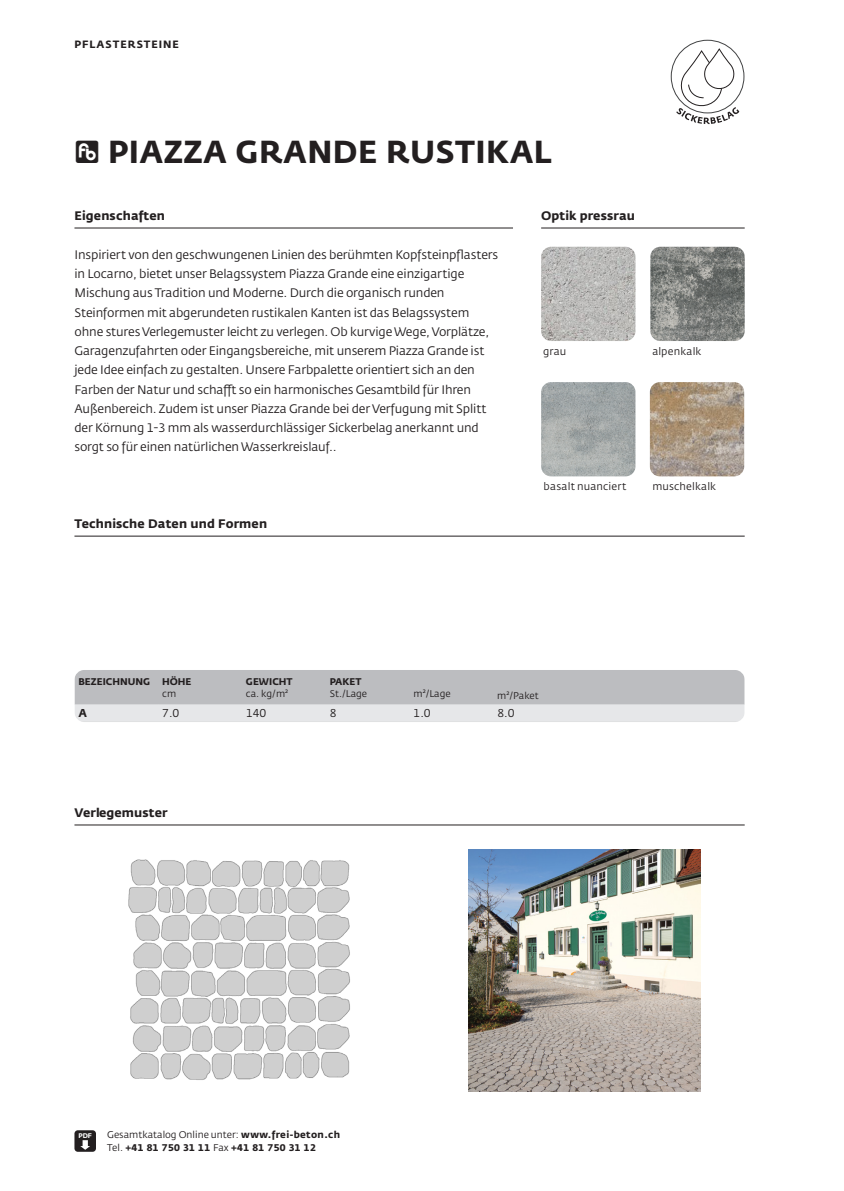
<style>
.page{position:relative;width:844px;height:1191px;background:#fff}
.page>*{position:absolute;margin:0;border:0;box-sizing:border-box;transform-origin:0 0}
.SEITENTITEL{font:700 31.5px "Fedra Sans Pro";letter-spacing:.015em;color:#231f20}
.Lauftext{font:12.25px "Fedra Sans Pro";letter-spacing:-.01em;color:#231f20}
.Untertitel_Linie{font:700 12.25px "Fedra Sans Pro";letter-spacing:.01em;color:#231f20}
.t1{font:11.38px "Fedra Sans Pro";color:#231f20}
.t2{font:700 11.38px "Fedra Sans Pro";color:#231f20}
.Beschriftung_Farben{font:10.5px "Fedra Sans Pro";letter-spacing:.015em;color:#231f20}
.Rubrik{font:700 10.5px "Fedra Sans Pro";letter-spacing:.09em;color:#231f20}
.t3{font:700 9.62px/13.1px "Fedra Sans Pro";letter-spacing:.04em;color:#231f20}
.t4{font:9.62px/12.2px "Fedra Sans Pro";color:#231f20}
.t5{font:700 9.62px/12.2px "Fedra Sans Pro";color:#231f20}
.t6{font:6.65px "Fedra Sans Bold TF";color:#fff}
.s1{font-family:"Frei Beton";font-weight:400;font-size:28px}
.s2{font-weight:400}
.s3{font-weight:700}
</style>
<div class="page">
<hr style="left:74px;top:536px;width:670px;height:1px;background:#231f20">
<hr style="left:74px;top:824px;width:670px;height:1px;background:#231f20">
<svg style="left:74px;top:670px;width:670px;height:52px"></svg>
<hr style="left:74px;top:228px;width:439px;height:1px;background:#231f20">
<hr style="left:541px;top:228px;width:203px;height:1px;background:#231f20">
<img style="left:541px;top:382px;width:94px;height:94px">
<img style="left:649px;top:382px;width:95px;height:94px">
<img style="left:650px;top:247px;width:94px;height:94px">
<img style="left:128px;top:859px;width:222px;height:221px">
<img style="left:468px;top:849px;width:231px;height:242px">
<img style="left:541px;top:247px;width:94px;height:94px">
<svg style="left:676px;top:49px;width:63px;height:75px"></svg>
<div style="left:670px;top:40px;width:74px;height:73px;border:1px solid #424344;border-radius:50%"></div>
<div style="left:74px;top:1130px;width:22px;height:21px;background:#231f20;border-radius:3px"></div>
<svg style="left:80px;top:1140px;width:10px;height:9px"></svg>
<p class="Rubrik" style="left:74px;top:38px;width:106px">PFLASTERSTEINE</p>
<p class="SEITENTITEL" style="left:74px;top:132px;width:479px"><span class="s1">f</span> PIAZZA GRANDE RUSTIKAL</p>
<p class="Untertitel_Linie" style="left:74px;top:208px;width:92px">Eigenschaften</p>
<p class="Lauftext" style="left:74px;top:247px;width:425px">Inspiriert von den geschwungenen Linien des berühmten Kopfsteinpflasters</p>
<p class="Lauftext" style="left:74px;top:266px;width:391px">in Locarno, bietet unser Belagssystem Piazza Grande eine einzigartige</p>
<p class="Lauftext" style="left:74px;top:285px;width:371px">Mischung aus Tradition und Moderne. Durch die organisch runden</p>
<p class="Lauftext" style="left:74px;top:305px;width:396px">Steinformen mit abgerundeten rustikalen Kanten ist das Belagssystem</p>
<p class="Lauftext" style="left:74px;top:324px;width:416px">ohne stures Verlegemuster leicht zu verlegen. Ob kurvige Wege, Vorplätze,</p>
<p class="Lauftext" style="left:74px;top:343px;width:411px">Garagenzufahrten oder Eingangsbereiche, mit unserem Piazza Grande ist</p>
<p class="Lauftext" style="left:74px;top:362px;width:402px">jede Idee einfach zu gestalten. Unsere Farbpalette orientiert sich an den</p>
<p class="Lauftext" style="left:74px;top:382px;width:398px">Farben der Natur und schafft so ein harmonisches Gesamtbild für Ihren</p>
<p class="Lauftext" style="left:74px;top:401px;width:413px">Außenbereich. Zudem ist unser Piazza Grande bei der Verfugung mit Splitt</p>
<p class="Lauftext" style="left:74px;top:420px;width:406px">der Körnung 1-3 mm als wasserdurchlässiger Sickerbelag anerkannt und</p>
<p class="Lauftext" style="left:74px;top:439px;width:263px">sorgt so für einen natürlichen Wasserkreislauf..</p>
<p class="Untertitel_Linie" style="left:541px;top:208px;width:95px">Optik pressrau</p>
<p class="Beschriftung_Farben" style="left:543px;top:345px;width:25px">grau</p>
<p class="Beschriftung_Farben" style="left:652px;top:345px;width:50px">alpenkalk</p>
<p class="Untertitel_Linie" style="left:74px;top:516px;width:194px">Technische Daten und Formen</p>
<p class="Beschriftung_Farben" style="left:543px;top:480px;width:84px">basalt nuanciert</p>
<p class="Beschriftung_Farben" style="left:652px;top:480px;width:65px">muschelkalk</p>
<p class="t5" style="left:162px;top:675px;width:31px;text-indent:-84px">BEZEICHNUNG HÖHE <span class="s2">cm</span></p>
<p class="t4" style="left:246px;top:675px;width:48px"><span class="s3">GEWICHT </span>ca. kg/m²</p>
<p class="t4" style="left:330px;top:675px;width:39px"><span class="s3">PAKET<br></span>St./Lage</p>
<p class="t4" style="left:413px;top:687px;width:39px">m²/Lage</p>
<p class="t4" style="left:497px;top:689px;width:43px">m²/Paket</p>
<p class="t2" style="left:78px;top:706px;width:10px">A</p>
<p class="t1" style="left:162px;top:706px;width:19px">7.0</p>
<p class="t1" style="left:246px;top:706px;width:22px">140</p>
<p class="t1" style="left:330px;top:706px;width:8px">8</p>
<p class="t1" style="left:413px;top:706px;width:19px">1.0</p>
<p class="t1" style="left:497px;top:706px;width:19px">8.0</p>
<p class="Untertitel_Linie" style="left:74px;top:805px;width:95px">Verlegemuster</p>
<p class="t6" style="left:78px;top:1131px;width:15px">PDF</p>
<p class="t3" style="left:107px;top:1128px;width:234px"><span class="s2">Gesamtkatalog Online unter:</span> www.frei-beton.ch<br><span class="s2">Tel.</span> +41 81 750 31 11 <span class="s2">Fax</span> +41 81 750 31 12</p>
</div>
